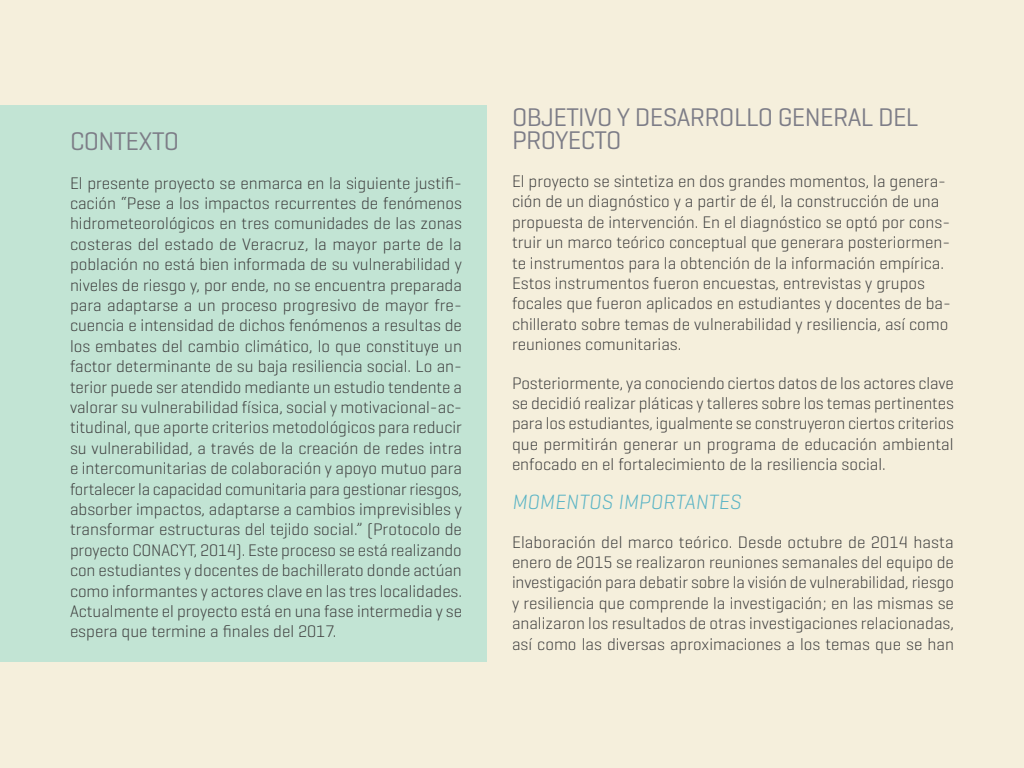
<style>
.page{position:relative;width:1024px;height:768px;background:#f5efdc}
.page>*{position:absolute;margin:0;border:0;box-sizing:border-box;transform-origin:0 0}
.t1{font:26px/23px "Geogrotesque";letter-spacing:-.025em;color:#7d7d87}
.t2{font:italic 300 21px "Geogrotesque";letter-spacing:.01em;color:#5ab4c5}
.t3{font:300 17px/20.4px "Geogrotesque";color:#404040;text-align:justify}
</style>
<div class="page">
<div style="left:0;top:106px;width:487px;height:556px;background:#c2e4d4"></div>
<h1 class="t1" style="left:70px;top:129px;width:111px">CONTEXTO</h1>
<p class="t3" style="left:70px;top:172px;width:394px">El presente proyecto se enmarca en la siguiente justifi&shy;cación “Pese a los impactos recurrentes de fenómenos hidrometeorológicos en tres comunidades de las zonas costeras del estado de Veracruz, la mayor parte de la población no está bien informada de su vulnerabilidad y niveles de riesgo y, por ende, no se encuentra preparada para adaptarse a un proceso progresivo de mayor fre&shy;cuencia e intensidad de dichos fenómenos a resultas de los embates del cambio climático, lo que constituye un factor determinante de su baja resiliencia social. Lo an&shy;terior puede ser atendido mediante un estudio tendente a valorar su vulnerabilidad física, social y motivacional-ac&shy;titudinal, que aporte criterios metodológicos para reducir su vulnerabilidad, a través de la creación de redes intra e intercomunitarias de colaboración y apoyo mutuo para fortalecer la capacidad comunitaria para gestionar riesgos, absorber impactos, adaptarse a cambios imprevisibles y transformar estructuras del tejido social.” (Protocolo de proyecto CONACYT, 2014). Este proceso se está realizando con estudiantes y docentes de bachillerato donde actúan como informantes y actores clave en las tres localidades.<br>Actualmente el proyecto está en una fase intermedia y se espera que termine a finales del 2017.</p>
<h1 class="t1" style="left:512px;top:104px;width:408px">OBJETIVO Y DESARROLLO GENERAL DEL<br>PROYECTO</h1>
<p class="t3" style="left:512px;top:170px;width:440px;text-align:left">El proyecto se sintetiza en dos grandes momentos, la genera&shy;ción de un diagnóstico y a partir de él, la construcción de una propuesta de intervención. En el diagnóstico se optó por cons&shy;truir un marco teórico conceptual que generara posteriormen&shy;te instrumentos para la obtención de la información empírica.<br>Estos instrumentos fueron encuestas, entrevistas y grupos focales que fueron aplicados en estudiantes y docentes de ba&shy;chillerato sobre temas de vulnerabilidad y resiliencia, así como reuniones comunitarias.</p>
<p class="t3" style="left:512px;top:372px;width:444px">Posteriormente, ya conociendo ciertos datos de los actores clave se decidió realizar pláticas y talleres sobre los temas pertinentes para los estudiantes, igualmente se construyeron ciertos criterios que permitirán generar un programa de educación ambiental enfocado en el fortalecimiento de la resiliencia social.</p>
<p class="t2" style="left:512px;top:489px;width:231px">MOMENTOS IMPORTANTES</p>
<p class="t3" style="left:512px;top:531px;width:444px">Elaboración del marco teórico. Desde octubre de 2014 hasta enero de 2015 se realizaron reuniones semanales del equipo de investigación para debatir sobre la visión de vulnerabilidad, riesgo y resiliencia que comprende la investigación; en las mismas se analizaron los resultados de otras investigaciones relacionadas, así como las diversas aproximaciones a los temas que se han</p>
</div>
